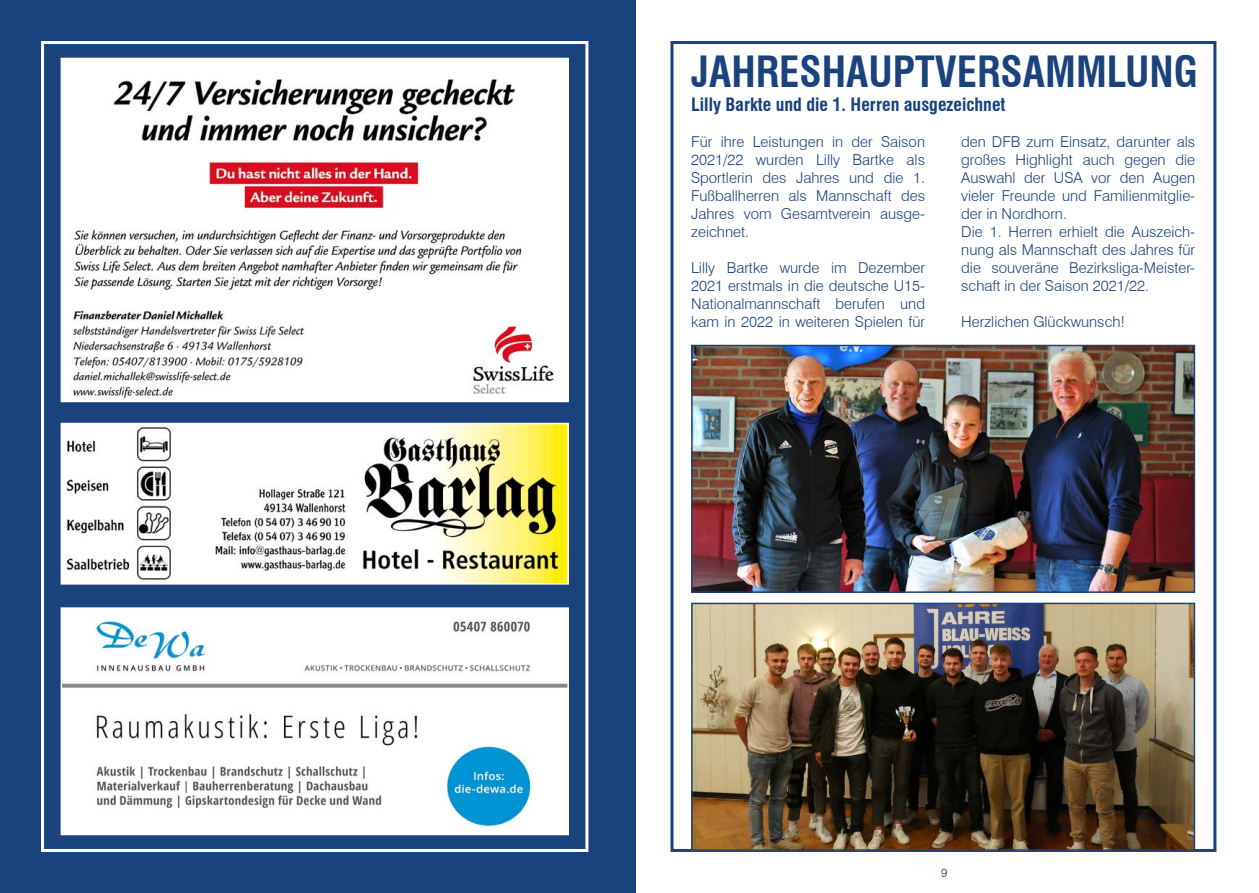
<style>
.page{position:relative;width:1259px;height:893px;background:#fff}
.page>*{position:absolute;margin:0;border:0;box-sizing:border-box;transform-origin:0 0}
.t1{font:700 condensed 42px "Swiss 721 BT";color:#1a427d}
.t2{font:700 condensed 18px "Swiss 721 BT";color:#1a427d}
.t3{font:300 15px/18px "Swiss 721 BT";color:#1a427d;text-align:justify}
.t4{font:300 12px "Swiss 721 BT";color:#1a427d}
</style>
<div class="page">
<div style="left:0;top:0;width:636px;height:893px;background:#1a427d"></div>
<img style="left:64px;top:61px;width:502px;height:338px">
<div style="left:61px;top:58px;width:508px;height:344px;border:2px solid #fff"></div>
<img style="left:64px;top:610px;width:502px;height:222px">
<div style="left:61px;top:607px;width:508px;height:228px;border:2px solid #fff"></div>
<img style="left:64px;top:426px;width:502px;height:156px">
<div style="left:61px;top:423px;width:508px;height:162px;border:2px solid #fff"></div>
<div style="left:41px;top:41px;width:547px;height:811px;border:3px solid #fff"></div>
<div style="left:670px;top:41px;width:546px;height:811px;border:3px solid #1a427d"></div>
<img style="left:694px;top:606px;width:498px;height:242px">
<div style="left:691px;top:603px;width:504px;height:248px;border:2px solid #1a427d"></div>
<img style="left:694px;top:348px;width:498px;height:242px">
<div style="left:691px;top:345px;width:504px;height:248px;border:2px solid #1a427d"></div>
<h1 class="t1" style="left:691px;top:47px;width:508px">JAHRESHAUPTVERSAMMLUNG</h1>
<p class="t2" style="left:691px;top:94px;width:316px">Lilly Barkte und die 1. Herren ausgezeichnet</p>
<p class="t3" style="left:691px;top:133px;width:235px">Für ihre Leistungen in der Saison 2021/22 wurden Lilly Bartke als Sportlerin des Jahres und die 1.<br>Fußballherren als Mannschaft des Jahres vom Gesamtverein ausge&shy;zeichnet.</p>
<p class="t3" style="left:691px;top:259px;width:235px">Lilly Bartke wurde im Dezember 2021 erstmals in die deutsche U15- Nationalmannschaft berufen und kam in 2022 in weiteren Spielen für</p>
<p class="t3" style="left:961px;top:133px;width:235px;text-align:left">den DFB zum Einsatz, darunter als großes Highlight auch gegen die<br>Auswahl der USA vor den Augen vieler Freunde und Familienmitglie&shy;der in Nordhorn.<br>Die 1. Herren erhielt die Auszeich&shy;nung als Mannschaft des Jahres für die souveräne Bezirksliga-Meister&shy;schaft in der Saison 2021/22.</p>
<p class="t3" style="left:961px;top:313px;width:165px">Herzlichen Glückwunsch!</p>
<p class="t4" style="left:941px;top:865px;width:8px">9</p>
</div>
